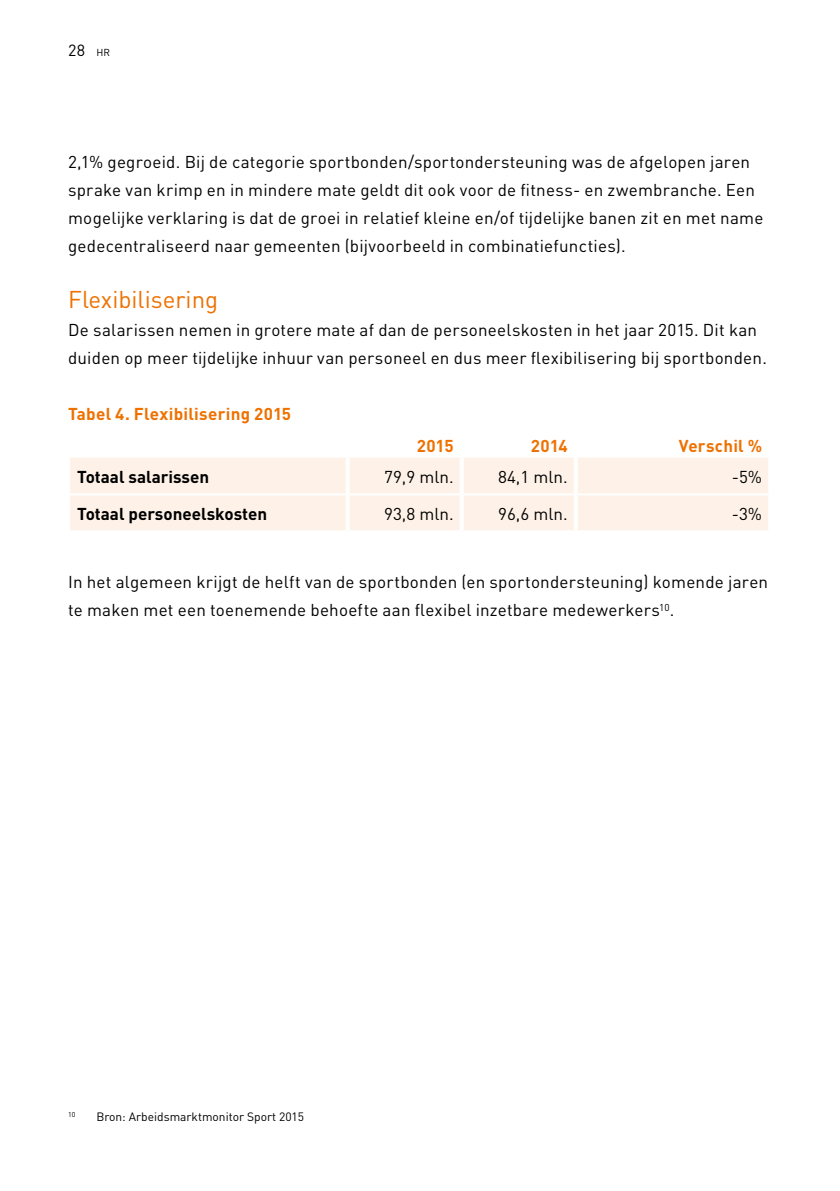
<style>
.page{position:relative;width:840px;height:1191px;background:#fff}
.page>*{position:absolute;margin:0;border:0;box-sizing:border-box;transform-origin:0 0}
.t1{font:24px "DIN";color:#ee7100}
.t2{font:17px/28px "DIN";letter-spacing:.015em;color:#000}
.t3{font:700 17px "DIN";letter-spacing:.015em;color:#ee7100}
.t4{font:700 17px "DIN";color:#000}
.t5{font:16px "DIN";color:#000}
.t6{font:12px "DIN";color:#000}
.t7{font:7px "DIN";color:#000}
.s1{font-size:10px}
</style>
<div class="page">
<div style="left:70px;top:458px;width:697px;height:72px;background:#fef2e8"></div>
<hr style="left:68px;top:493px;width:277px;height:2px;background:#fff">
<hr style="left:349px;top:493px;width:110px;height:2px;background:#fff">
<hr style="left:463px;top:493px;width:110px;height:2px;background:#fff">
<hr style="left:577px;top:493px;width:190px;height:2px;background:#fff">
<svg style="left:345px;top:458px;width:4px;height:36px"></svg>
<svg style="left:459px;top:458px;width:4px;height:36px"></svg>
<svg style="left:345px;top:494px;width:4px;height:36px"></svg>
<svg style="left:459px;top:494px;width:4px;height:36px"></svg>
<svg style="left:573px;top:458px;width:4px;height:36px"></svg>
<svg style="left:767px;top:458px;width:1px;height:35px"></svg>
<svg style="left:573px;top:494px;width:4px;height:36px"></svg>
<svg style="left:767px;top:495px;width:1px;height:35px"></svg>
<p class="t5" style="left:68px;top:40px;width:43px">28 <span class="s1">HR</span></p>
<p class="t2" style="left:68px;top:148px;width:696px">2,1% gegroeid. Bij de categorie sportbonden/sportondersteuning was de afgelopen jaren sprake van krimp en in mindere mate geldt dit ook voor de fitness- en zwembranche. Een mogelijke verklaring is dat de groei in relatief kleine en/of tijdelijke banen zit en met name gedecentraliseerd naar gemeenten (bijvoorbeeld in combinatiefuncties).</p>
<h1 class="t1" style="left:68px;top:284px;width:151px">Flexibilisering</h1>
<p class="t2" style="left:68px;top:316px;width:700px">De salarissen nemen in grotere mate af dan de personeelskosten in het jaar 2015. Dit kan duiden op meer tijdelijke inhuur van personeel en dus meer flexibilisering bij sportbonden.</p>
<p class="t3" style="left:68px;top:403px;width:224px">Tabel 4. Flexibilisering 2015</p>
<p class="t3" style="left:416px;top:435px;width:38px">2015</p>
<p class="t3" style="left:530px;top:435px;width:38px">2014</p>
<p class="t3" style="left:678px;top:435px;width:85px">Verschil %</p>
<p class="t4" style="left:77px;top:466px;width:133px">Totaal salarissen</p>
<p class="t2" style="left:384px;top:462px;width:71px">79,9 mln.</p>
<p class="t2" style="left:498px;top:462px;width:71px">84,1 mln.</p>
<p class="t2" style="left:731px;top:462px;width:32px">-5%</p>
<p class="t4" style="left:77px;top:502px;width:191px">Totaal personeelskosten</p>
<p class="t2" style="left:384px;top:499px;width:71px">93,8 mln.</p>
<p class="t2" style="left:498px;top:499px;width:71px">96,6 mln.</p>
<p class="t2" style="left:731px;top:499px;width:32px">-3%</p>
<p class="t2" style="left:68px;top:568px;width:701px">In het algemeen krijgt de helft van de sportbonden (en sportondersteuning) komende jaren te maken met een toenemende behoefte aan flexibel inzetbare medewerkers<sup>10</sup>.</p>
<p class="t7" style="left:68px;top:1110px;width:9px">10</p>
<p class="t6" style="left:96px;top:1109px;width:209px">Bron: Arbeidsmarktmonitor Sport 2015</p>
</div>
